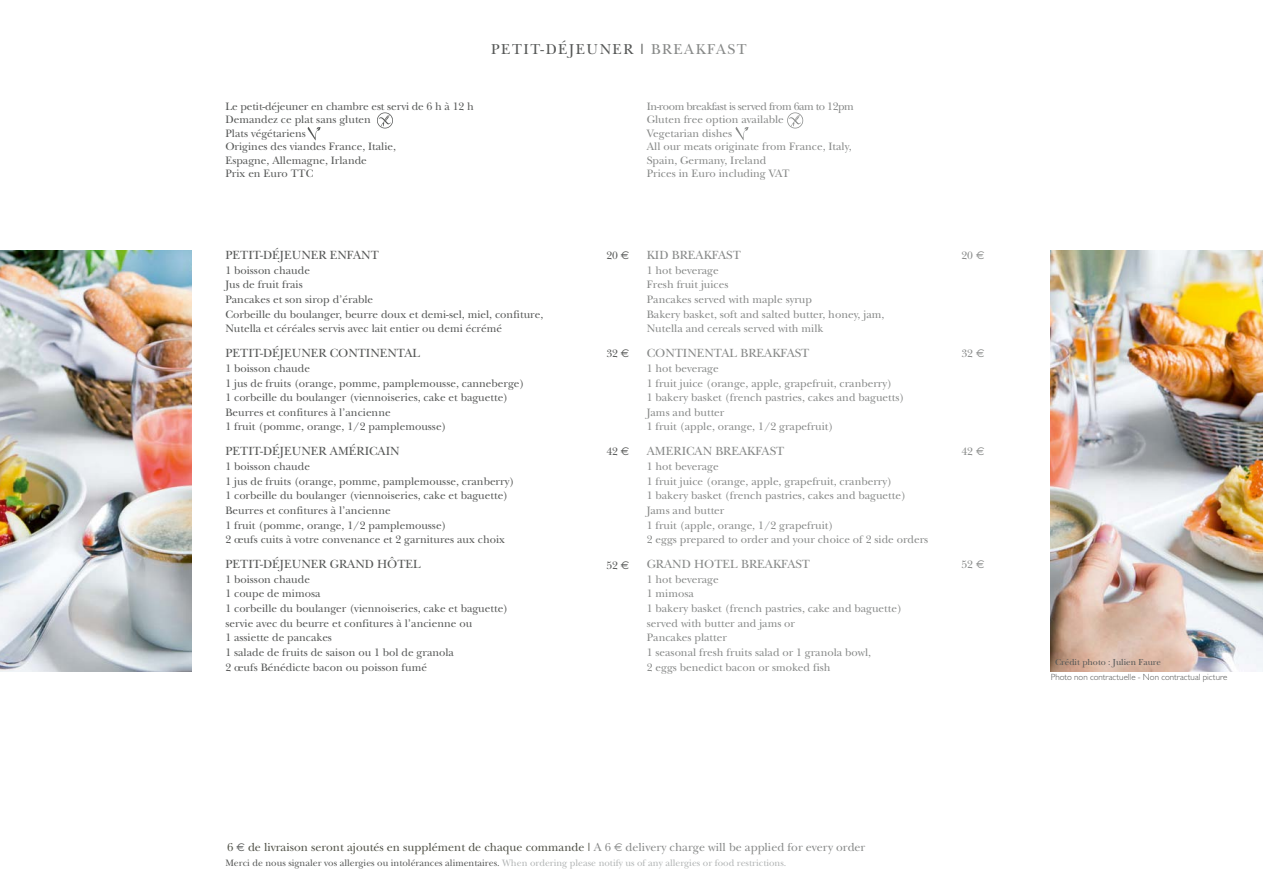
<style>
.page{position:relative;width:1263px;height:893px;background:#fff}
.page>*{position:absolute;margin:0;border:0;box-sizing:border-box;transform-origin:0 0}
.t1{font:15px "New Baskerville";letter-spacing:.1em;color:#555756}
.t2{font:12.3px "New Baskerville";color:#555756}
.t3{font:12.3px "New Baskerville";color:#878988}
.t4{font:12px "New Baskerville";color:#4f5046}
.t5{font:11.25px/14.7px "New Baskerville";color:#555756}
.t6{font:11.25px/14.7px "New Baskerville";color:#878988}
.t7{font:9.75px "New Baskerville";color:#b1b4b4}
.t8{font:300 9px "Gill Sans MT Pro";color:#555756}
.t9{font:9px "New Baskerville";color:#555756}
.s1{color:#878988}
.s2{font-family:"Euro Sans"}
.s3{font-family:"Euro Sans";font-size:11.25px;color:#555756}
.s4{font-family:"Euro Sans";font-size:11.25px;color:#878988}
.s5{color:#555756}
</style>
<div class="page">
<svg style="left:307px;top:127px;width:14px;height:13px"></svg>
<svg style="left:735px;top:127px;width:14px;height:13px"></svg>
<svg style="left:377px;top:112px;width:16px;height:16px"></svg>
<svg style="left:787px;top:112px;width:16px;height:16px"></svg>
<img style="left:1050px;top:250px;width:213px;height:421px">
<img style="left:0;top:250px;width:191px;height:421px">
<h1 class="t1" style="left:491px;top:40px;width:257px">PETIT-DÉJEUNER | <span class="s1">BREAKFAST</span></h1>
<p class="t5" style="left:225px;top:99px;width:250px;line-height:13.5px">Le petit-déjeuner en chambre est servi de 6 h à 12 h<br>Demandez ce plat sans gluten<br>Plats végétariens<br>Origines des viandes France, Italie,<br>Espagne, Allemagne, Irlande<br>Prix en Euro TTC</p>
<p class="t6" style="left:647px;top:99px;width:209px;line-height:13.5px">In-room breakfast is served from 6am to 12pm<br>Gluten free option available<br>Vegetarian dishes<br>All our meats originate from France, Italy,<br>Spain, Germany, Ireland<br>Prices in Euro including VAT</p>
<p class="t2" style="left:225px;top:248px;width:155px">PETIT-DÉJEUNER ENFANT</p>
<p class="t5" style="left:225px;top:263px;width:319px">1 boisson chaude<br>Jus de fruit frais<br>Pancakes et son sirop d’érable<br>Corbeille du boulanger, beurre doux et demi-sel, miel, confiture, Nutella et céréales servis avec lait entier ou demi écrémé</p>
<p class="t2" style="left:225px;top:346px;width:196px">PETIT-DÉJEUNER CONTINENTAL</p>
<p class="t5" style="left:225px;top:361px;width:301px">1 boisson chaude<br>1 jus de fruits (orange, pomme, pamplemousse, canneberge)<br>1 corbeille du boulanger (viennoiseries, cake et baguette)<br>Beurres et confitures à l’ancienne<br>1 fruit (pomme, orange, 1/2 pamplemousse)</p>
<p class="t2" style="left:225px;top:444px;width:176px">PETIT-DÉJEUNER AMÉRICAIN</p>
<p class="t5" style="left:225px;top:459px;width:291px">1 boisson chaude<br>1 jus de fruits (orange, pomme, pamplemousse, cranberry)<br>1 corbeille du boulanger (viennoiseries, cake et baguette)<br>Beurres et confitures à l’ancienne<br>1 fruit (pomme, orange, 1/2 pamplemousse)<br>2 œufs cuits à votre convenance et 2 garnitures aux choix</p>
<p class="t2" style="left:225px;top:557px;width:197px">PETIT-DÉJEUNER GRAND HÔTEL</p>
<p class="t5" style="left:225px;top:572px;width:284px">1 boisson chaude<br>1 coupe de mimosa<br>1 corbeille du boulanger (viennoiseries, cake et baguette) servie avec du beurre et confitures à l’ancienne ou<br>1 assiette de pancakes<br>1 salade de fruits de saison ou 1 bol de granola<br>2 œufs Bénédicte bacon ou poisson fumé</p>
<p class="t5" style="left:606px;top:248px;width:25px">20 <span class="s2">€</span></p>
<p class="t6" style="left:961px;top:248px;width:25px">20 <span class="s2">€</span></p>
<p class="t3" style="left:647px;top:248px;width:96px">KID BREAKFAST</p>
<p class="t6" style="left:647px;top:263px;width:239px">1 hot beverage<br>Fresh fruit juices<br>Pancakes served with maple syrup<br>Bakery basket, soft and salted butter, honey, jam,<br>Nutella and cereals served with milk</p>
<p class="t3" style="left:647px;top:346px;width:164px">CONTINENTAL BREAKFAST</p>
<p class="t6" style="left:647px;top:361px;width:259px">1 hot beverage<br>1 fruit juice (orange, apple, grapefruit, cranberry)<br>1 bakery basket (french pastries, cakes and baguetts)<br>Jams and butter<br>1 fruit (apple, orange, 1/2 grapefruit)</p>
<p class="t3" style="left:647px;top:444px;width:139px">AMERICAN BREAKFAST</p>
<p class="t6" style="left:647px;top:459px;width:283px">1 hot beverage<br>1 fruit juice (orange, apple, grapefruit, cranberry)<br>1 bakery basket (french pastries, cakes and baguette)<br>Jams and butter<br>1 fruit (apple, orange, 1/2 grapefruit)<br>2 eggs prepared to order and your choice of 2 side orders</p>
<p class="t3" style="left:647px;top:557px;width:165px">GRAND HOTEL BREAKFAST</p>
<p class="t6" style="left:647px;top:572px;width:257px">1 hot beverage<br>1 mimosa<br>1 bakery basket (french pastries, cake and baguette) served with butter and jams or<br>Pancakes platter<br>1 seasonal fresh fruits salad or 1 granola bowl,<br>2 eggs benedict bacon or smoked fish</p>
<p class="t6" style="left:961px;top:346px;width:25px">32 <span class="s2">€</span></p>
<p class="t5" style="left:606px;top:346px;width:25px">32 <span class="s2">€</span></p>
<p class="t6" style="left:961px;top:444px;width:25px">42 <span class="s2">€</span></p>
<p class="t5" style="left:606px;top:444px;width:25px">42 <span class="s2">€</span></p>
<p class="t6" style="left:961px;top:557px;width:25px">52 <span class="s2">€</span></p>
<p class="t5" style="left:606px;top:558px;width:25px">52 <span class="s2">€</span></p>
<p class="t4" style="left:227px;top:840px;width:640px">6 <span class="s3">€</span> de livraison seront ajoutés en supplément de chaque commande | <span class="s1">A 6</span> <span class="s4">€</span> <span class="s1">delivery charge will be applied for every order</span></p>
<p class="t7" style="left:225px;top:857px;width:563px"><span class="s5">Merci de nous signaler vos allergies ou intolérances alimentaires.</span> When ordering please notify us of any allergies or food restrictions.</p>
<p class="t9" style="left:1055px;top:657px;width:107px">Crédit photo : Julien Faure</p>
<p class="t8" style="left:1051px;top:671px;width:178px">Photo non contractuelle - Non contractual picture</p>
</div>
